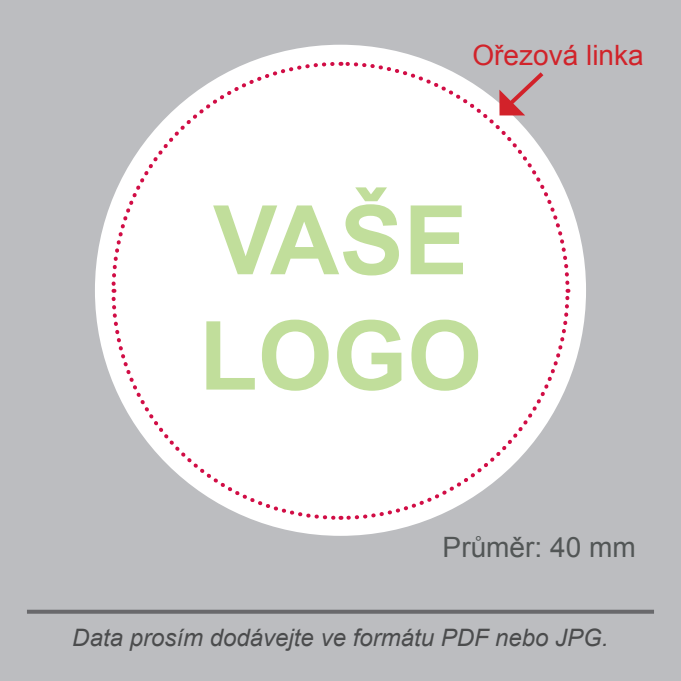
<style>
.page{position:relative;width:681px;height:681px;background:#fff}
.page>*{position:absolute;margin:0;border:0;box-sizing:border-box;transform-origin:0 0}
.t1{font:700 96px "Arial";color:#c1de9b}
.t2{font:28px "Arial";color:#d1232a}
.t3{font:28px "Arial";color:#525656}
.t4{font:italic 24px "Arial";color:#4b4c4d}
</style>
<div class="page">
<div style="left:0;top:0;width:680px;height:680px;background:#bcbdc0"></div>
<div style="left:95px;top:45px;width:490px;height:490px;background:#fff;border-radius:50%"></div>
<svg style="left:346px;top:290px;width:225px;height:231px"></svg>
<svg style="left:340px;top:60px;width:231px;height:225px"></svg>
<svg style="left:109px;top:60px;width:226px;height:231px"></svg>
<svg style="left:109px;top:296px;width:231px;height:225px"></svg>
<svg style="left:27px;top:609px;width:626px;height:4px;background:#78787b"></svg>
<svg style="left:499px;top:68px;width:48px;height:47px"></svg>
<p class="t2" style="left:472px;top:37px;width:173px">Ořezová linka</p>
<p class="t1" style="left:213px;top:177px;width:256px">VAŠE</p>
<p class="t1" style="left:199px;top:292px;width:284px">LOGO</p>
<p class="t3" style="left:442px;top:529px;width:194px">Průměr: 40 mm</p>
<p class="t4" style="left:72px;top:621px;width:537px">Data prosím dodávejte ve formátu PDF nebo JPG.</p>
</div>
